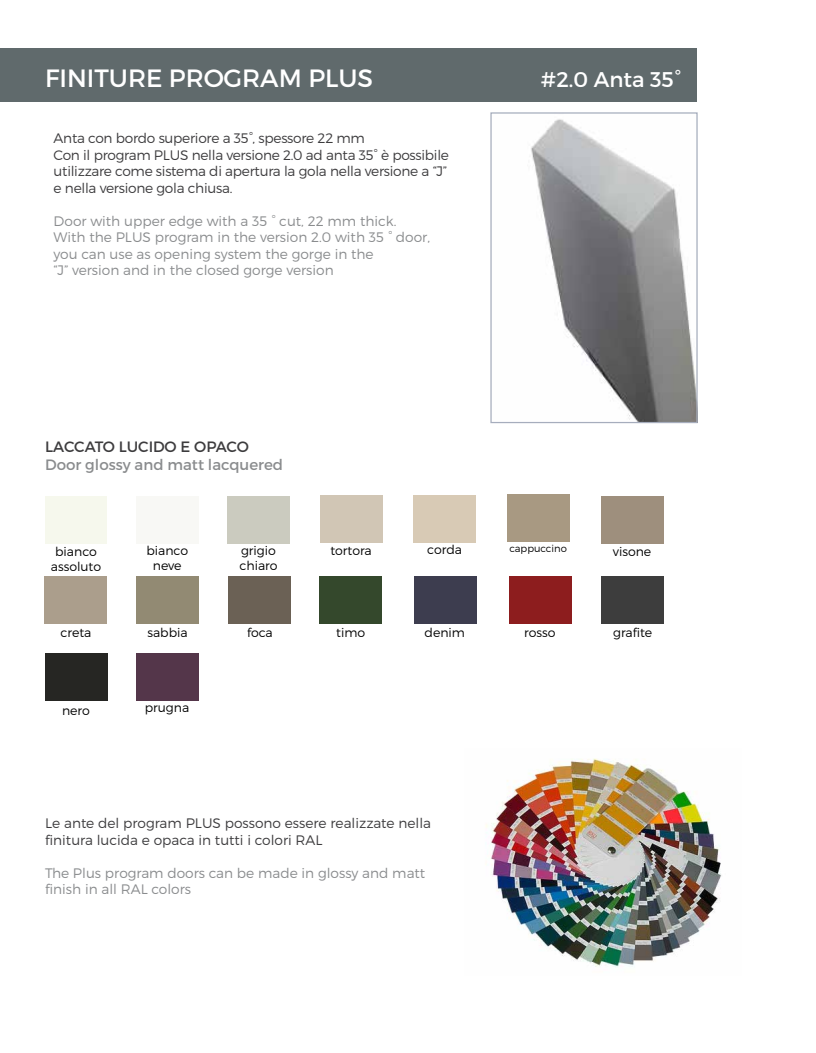
<style>
.page{position:relative;width:816px;height:1053px;background:#fff}
.page>*{position:absolute;margin:0;border:0;box-sizing:border-box;transform-origin:0 0}
.t1{font:25px "Montserrat";color:#fff}
.t2{font:21.25px "Montserrat";color:#fff}
.t3{font:15px "Montserrat";color:#8a8c8e}
.t4{font:15px "Montserrat";letter-spacing:-.015em;color:#3d3c3e}
.t5{font:300 13.75px/16.5px "Montserrat";color:#8a8c8e}
.t6{font:300 13.75px/16.5px "Montserrat";letter-spacing:-.02em;color:#3d3c3e}
.t7{font:300 13.75px/16.5px "Montserrat";color:#3d3c3e}
.t8{font:300 12.5px/15px "Montserrat";color:#000;text-align:center}
.t9{font:300 10px "Montserrat";color:#000}
</style>
<div class="page">
<div style="left:0;top:48px;width:697px;height:53px;background:#606a6c"></div>
<div style="left:45px;top:496px;width:62px;height:47px;background:#f6f8ed"></div>
<div style="left:601px;top:496px;width:62px;height:47px;background:#9e8f7d"></div>
<div style="left:137px;top:496px;width:62px;height:47px;background:#f8f8f5"></div>
<div style="left:227px;top:496px;width:62px;height:47px;background:#cbcbbf"></div>
<div style="left:413px;top:494px;width:62px;height:48px;background:#d8cab5"></div>
<div style="left:320px;top:494px;width:62px;height:48px;background:#d1c6b5"></div>
<div style="left:507px;top:494px;width:62px;height:47px;background:#a89982"></div>
<div style="left:137px;top:575px;width:62px;height:48px;background:#928a73"></div>
<div style="left:136px;top:653px;width:62px;height:48px;background:#54364a"></div>
<div style="left:45px;top:575px;width:62px;height:48px;background:#ab9e8c"></div>
<div style="left:228px;top:575px;width:62px;height:48px;background:#6b6155"></div>
<div style="left:320px;top:575px;width:62px;height:48px;background:#34482c"></div>
<div style="left:601px;top:575px;width:62px;height:48px;background:#3d3d3d"></div>
<div style="left:45px;top:653px;width:62px;height:48px;background:#262623"></div>
<div style="left:509px;top:575px;width:62px;height:48px;background:#8d1d1e"></div>
<div style="left:414px;top:575px;width:62px;height:48px;background:#3d3d4f"></div>
<img style="left:486px;top:758px;width:236px;height:210px">
<img style="left:531px;top:119px;width:164px;height:302px">
<div style="left:490px;top:112px;width:207px;height:311px;border:1px solid #a6adbd"></div>
<h1 class="t1" style="left:45px;top:63px;width:329px">FINITURE PROGRAM PLUS</h1>
<h2 class="t2" style="left:541px;top:66px;width:142px">#2.0 Anta 35°</h2>
<p class="t6" style="left:54px;top:130px;width:397px">Anta con bordo superiore a 35°, spessore 22 mm<br>Con il program PLUS nella versione 2.0 ad anta 35° è possibile utilizzare come sistema di apertura la gola nella versione a “J” e nella versione gola chiusa.</p>
<p class="t5" style="left:54px;top:212px;width:378px">Door with upper edge with a 35 ° cut, 22 mm thick.<br>With the PLUS program in the version 2.0 with 35 ° door, you can use as opening system the gorge in the<br>“J” version and in the closed gorge version</p>
<p class="t4" style="left:45px;top:437px;width:205px">LACCATO LUCIDO E OPACO</p>
<p class="t3" style="left:45px;top:455px;width:239px">Door glossy and matt lacquered</p>
<p class="t8" style="left:51px;top:544px;width:52px">bianco assoluto</p>
<p class="t8" style="left:146px;top:543px;width:43px">bianco neve</p>
<p class="t8" style="left:239px;top:543px;width:40px;text-align:left">grigio chiaro</p>
<p class="t8" style="left:330px;top:543px;width:43px">tortora</p>
<p class="t8" style="left:427px;top:542px;width:36px">corda</p>
<p class="t9" style="left:509px;top:542px;width:59px">cappuccino</p>
<p class="t8" style="left:612px;top:544px;width:40px">visone</p>
<p class="t8" style="left:60px;top:625px;width:33px">creta</p>
<p class="t8" style="left:147px;top:625px;width:42px">sabbia</p>
<p class="t8" style="left:247px;top:625px;width:27px">foca</p>
<p class="t8" style="left:336px;top:625px;width:30px">timo</p>
<p class="t8" style="left:424px;top:625px;width:42px">denim</p>
<p class="t8" style="left:524px;top:625px;width:33px">rosso</p>
<p class="t8" style="left:613px;top:625px;width:41px">grafite</p>
<p class="t8" style="left:62px;top:702px;width:29px">nero</p>
<p class="t8" style="left:145px;top:700px;width:46px">prugna</p>
<p class="t7" style="left:45px;top:814px;width:387px">Le ante del program PLUS possono essere realizzate nella finitura lucida e opaca in tutti i colori RAL</p>
<p class="t5" style="left:45px;top:864px;width:382px">The Plus program doors can be made in glossy and matt finish in all RAL colors</p>
</div>
